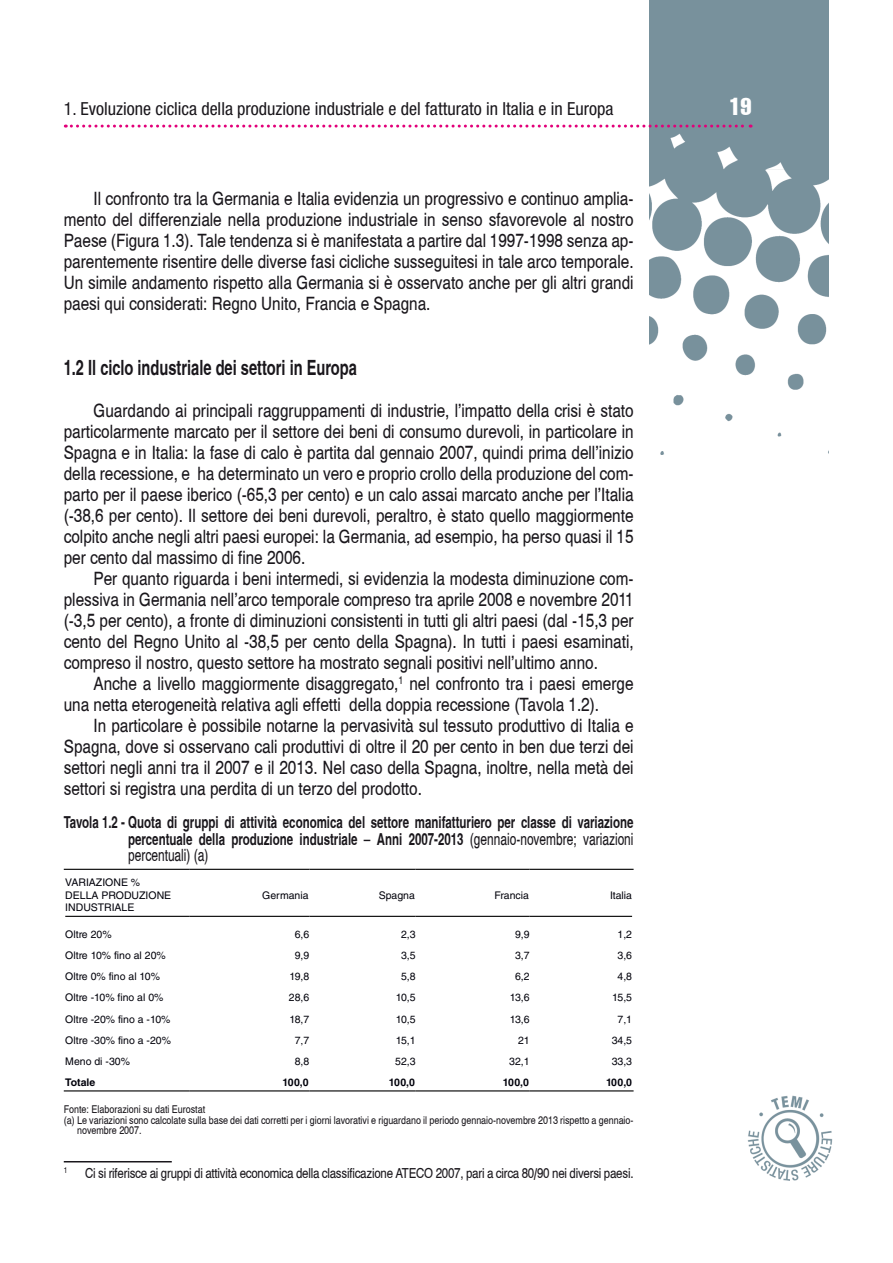
<style>
.page{position:relative;width:893px;height:1263px;background:#fff}
.page>*{position:absolute;margin:0;border:0;box-sizing:border-box;transform-origin:0 0}
.t1{font:extra-condensed 24px "Helvetica";color:#fff}
.t2{font:700 condensed 21px "Helvetica";color:#1a171c;scale:.85 1}
.t3{font:18px/21px "Helvetica Cnd";color:#1a171c;text-align:justify}
.t4{font:condensed 18px "Helvetica Neue LT Std";color:#1a171c}
.t5{font:700 condensed 16.5px/16.5px "Helvetica";color:#1a171c;text-align:right;scale:.85 1}
.t6{font:16.5px "Helvetica Cnd";color:#1a171c;scale:.85 1}
.t7{font:13.5px "Helvetica Cnd";letter-spacing:-.015em;color:#1a171c}
.t8{font:10.5px/12.6px "Helvetica LT Std";color:#00000a}
.t9{font:10.5px "Helvetica Cnd";color:#1a171c}
.t10{font:700 10.5px "Helvetica LT Std";color:#00000a}
.t11{font:7.8px "Helvetica Cnd";color:#1a171c}
.s1{font-family:"Helvetica Cnd";font-weight:400;font-stretch:normal}
.s2{font-family:"Arial"}
</style>
<div class="page">
<img style="left:649px;top:0;width:179px;height:454px">
<svg style="left:65px;top:125px;width:686px;height:3px"></svg>
<img style="left:747px;top:1095px;width:85px;height:85px">
<hr style="left:64px;top:1161px;width:108px;height:1px;background:#1a171c">
<svg style="left:65px;top:915px;width:568px;height:2px"></svg>
<hr style="left:64px;top:869px;width:125px;height:1px;background:#000001">
<hr style="left:189px;top:869px;width:120px;height:1px;background:#000001">
<hr style="left:309px;top:869px;width:107px;height:1px;background:#000001">
<hr style="left:416px;top:869px;width:114px;height:1px;background:#000001">
<hr style="left:530px;top:869px;width:104px;height:1px;background:#000001">
<hr style="left:64px;top:1090px;width:125px;height:1px;background:#000001">
<hr style="left:189px;top:1090px;width:120px;height:1px;background:#000001">
<hr style="left:309px;top:1090px;width:107px;height:1px;background:#000001">
<hr style="left:416px;top:1090px;width:114px;height:1px;background:#000001">
<hr style="left:530px;top:1090px;width:104px;height:1px;background:#000001">
<hr style="left:65px;top:916px;width:124px;height:1px;background:#000001">
<hr style="left:189px;top:916px;width:120px;height:1px;background:#000001">
<hr style="left:309px;top:916px;width:107px;height:1px;background:#000001">
<hr style="left:416px;top:916px;width:114px;height:1px;background:#000001">
<hr style="left:530px;top:916px;width:102px;height:1px;background:#000001">
<p class="t4" style="left:64px;top:98px;width:551px">1. Evoluzione ciclica della produzione industriale e del fatturato in Italia e in Europa</p>
<h1 class="t1" style="left:729px;top:91px;width:24px">19</h1>
<p class="t3" style="left:64px;top:187px;width:571px;text-indent:30px">Il confronto tra la Germania e Italia evidenzia un progressivo e continuo amplia&shy;mento del differenziale nella produzione industriale in senso sfavorevole al nostro Paese (Figura 1.3). Tale tendenza si è manifestata a partire dal 1997-1998 senza ap&shy;parentemente risentire delle diverse fasi cicliche susseguitesi in tale arco temporale.<br>Un simile andamento rispetto alla Germania si è osservato anche per gli altri grandi paesi qui considerati: Regno Unito, Francia e Spagna.</p>
<p class="t2" style="left:64px;top:355px;width:346px">1.2 Il ciclo industriale dei settori in Europa</p>
<p class="t3" style="left:64px;top:400px;width:571px;text-indent:30px">Guardando ai principali raggruppamenti di industrie, l’impatto della crisi è stato particolarmente marcato per il settore dei beni di consumo durevoli, in particolare in Spagna e in Italia: la fase di calo è partita dal gennaio 2007, quindi prima dell’inizio della recessione, e ha determinato un vero e proprio crollo della produzione del com&shy;parto per il paese iberico (-65,3 per cento) e un calo assai marcato anche per l’Italia (-38,6 per cento). Il settore dei beni durevoli, peraltro, è stato quello maggiormente colpito anche negli altri paesi europei: la Germania, ad esempio, ha perso quasi il 15 per cento dal massimo di fine 2006.</p>
<p class="t3" style="left:64px;top:568px;width:571px;text-indent:30px">Per quanto riguarda i beni intermedi, si evidenzia la modesta diminuzione com&shy;plessiva in Germania nell’arco temporale compreso tra aprile 2008 e novembre 2011 (-3,5 per cento), a fronte di diminuzioni consistenti in tutti gli altri paesi (dal -15,3 per cento del Regno Unito al -38,5 per cento della Spagna). In tutti i paesi esaminati, compreso il nostro, questo settore ha mostrato segnali positivi nell’ultimo anno.</p>
<p class="t3" style="left:64px;top:673px;width:571px;text-indent:30px">Anche a livello maggiormente disaggregato,<sup>1</sup> nel confronto tra i paesi emerge una netta eterogeneità relativa agli effetti della doppia recessione (Tavola 1.2).</p>
<p class="t3" style="left:64px;top:715px;width:571px;text-indent:30px">In particolare è possibile notarne la pervasività sul tessuto produttivo di Italia e Spagna, dove si osservano cali produttivi di oltre il 20 per cento in ben due terzi dei settori negli anni tra il 2007 e il 2013. Nel caso della Spagna, inoltre, nella metà dei settori si registra una perdita di un terzo del prodotto.</p>
<p class="t5" style="left:64px;top:814px;width:672px">Tavola 1.2 - Quota di gruppi di attività economica del settore manifatturiero per classe di variazione percentuale della produzione industriale Anni 2007-2013 <span class="s1">(gennaio-novembre; variazioni</span></p>
<p class="t6" style="left:128px;top:845px;width:96px">percentuali) (a)</p>
<p class="t8" style="left:65px;top:876px;width:107px">VARIAZIONE %<br>DELLA PRODUZIONE<br>INDUSTRIALE</p>
<p class="t8" style="left:262px;top:888px;width:48px">Germania</p>
<p class="t8" style="left:379px;top:888px;width:38px">Spagna</p>
<p class="t8" style="left:495px;top:888px;width:36px">Francia</p>
<p class="t8" style="left:610px;top:888px;width:24px">Italia</p>
<p class="t8" style="left:65px;top:927px;width:48px">Oltre 20%</p>
<p class="t8" style="left:295px;top:927px;width:16px">6,6</p>
<p class="t8" style="left:401px;top:927px;width:16px">2,3</p>
<p class="t8" style="left:515px;top:927px;width:16px">9,9</p>
<p class="t8" style="left:617px;top:927px;width:16px">1,2</p>
<p class="t8" style="left:65px;top:949px;width:102px">Oltre 10% fino al 20%</p>
<p class="t8" style="left:295px;top:949px;width:16px">9,9</p>
<p class="t8" style="left:401px;top:949px;width:16px">3,5</p>
<p class="t8" style="left:515px;top:949px;width:16px">3,7</p>
<p class="t8" style="left:617px;top:949px;width:16px">3,6</p>
<p class="t8" style="left:65px;top:970px;width:96px">Oltre 0% fino al 10%</p>
<p class="t8" style="left:289px;top:970px;width:22px">19,8</p>
<p class="t8" style="left:401px;top:970px;width:16px">5,8</p>
<p class="t8" style="left:515px;top:970px;width:16px">6,2</p>
<p class="t8" style="left:617px;top:970px;width:16px">4,8</p>
<p class="t8" style="left:65px;top:991px;width:100px">Oltre -10% fino al 0%</p>
<p class="t8" style="left:289px;top:991px;width:22px">28,6</p>
<p class="t8" style="left:396px;top:991px;width:21px">10,5</p>
<p class="t8" style="left:510px;top:991px;width:22px">13,6</p>
<p class="t8" style="left:612px;top:991px;width:22px">15,5</p>
<p class="t8" style="left:65px;top:1013px;width:107px">Oltre -20% fino a -10%</p>
<p class="t8" style="left:289px;top:1013px;width:22px">18,7</p>
<p class="t8" style="left:396px;top:1013px;width:21px">10,5</p>
<p class="t8" style="left:510px;top:1013px;width:22px">13,6</p>
<p class="t8" style="left:617px;top:1013px;width:16px">7<span class="s2">,</span>1</p>
<p class="t8" style="left:65px;top:1034px;width:107px">Oltre -30% fino a -20%</p>
<p class="t8" style="left:295px;top:1034px;width:16px">7<span class="s2">,</span>7</p>
<p class="t8" style="left:396px;top:1034px;width:22px">15,1</p>
<p class="t8" style="left:518px;top:1034px;width:13px">21</p>
<p class="t8" style="left:612px;top:1034px;width:22px">34,5</p>
<p class="t8" style="left:65px;top:1055px;width:66px">Meno di -30%</p>
<p class="t8" style="left:295px;top:1055px;width:16px">8,8</p>
<p class="t8" style="left:395px;top:1055px;width:22px">52,3</p>
<p class="t8" style="left:509px;top:1055px;width:22px">32,1</p>
<p class="t8" style="left:612px;top:1055px;width:22px">33,3</p>
<p class="t10" style="left:65px;top:1076px;width:32px">Totale</p>
<p class="t10" style="left:282px;top:1076px;width:28px">100,0</p>
<p class="t10" style="left:389px;top:1076px;width:28px">100,0</p>
<p class="t10" style="left:503px;top:1076px;width:28px">100,0</p>
<p class="t10" style="left:606px;top:1076px;width:28px">100,0</p>
<p class="t9" style="left:64px;top:1103px;width:143px">Fonte: Elaborazioni su dati Eurostat</p>
<p class="t9" style="left:64px;top:1113px;width:571px">(a) Le variazioni sono calcolate sulla base dei dati corretti per i giorni lavorativi e riguardano il periodo gennaio-novembre 2013 rispetto a gennaio-</p>
<p class="t9" style="left:77px;top:1124px;width:66px">novembre 2007.</p>
<p class="t11" style="left:64px;top:1166px;width:5px">1</p>
<p class="t7" style="left:85px;top:1164px;width:550px">Ci si riferisce ai gruppi di attività economica della classificazione ATECO 2007, pari a circa 80/90 nei diversi paesi.</p>
</div>
